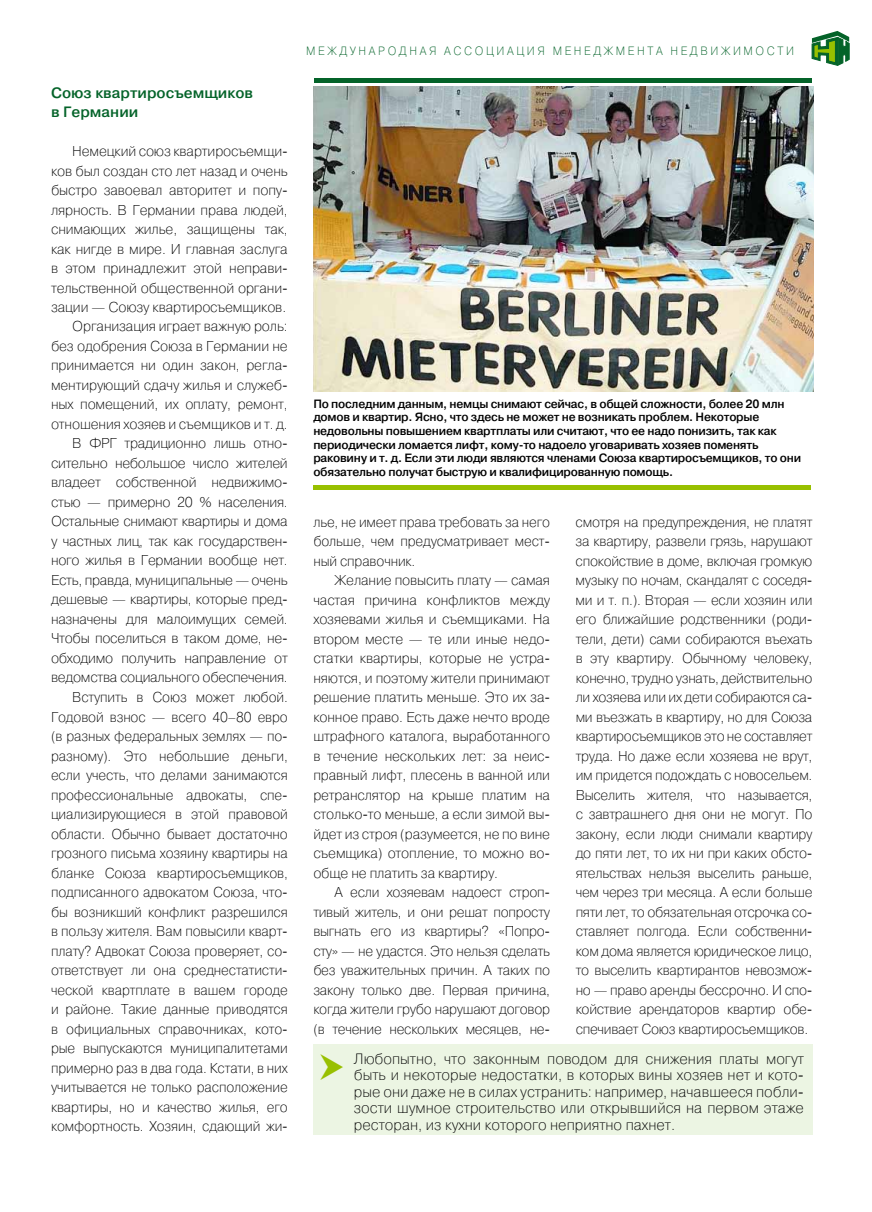
<style>
.page{position:relative;width:872px;height:1212px;background:#fff}
.page>*{position:absolute;margin:0;border:0;box-sizing:border-box;transform-origin:0 0}
.t1{font:15px/16.5px "Pragmatica Light C";color:#000;text-align:justify}
.t2{font:700 15px/19.5px "Pragmatica Light C";color:#046329}
.t3{font:14.25px/19.5px "Pragmatica Light C";letter-spacing:-.01em;color:#000;text-align:justify}
.t4{font:700 12px/13.5px "Pragmatica Light C";letter-spacing:-.02em;color:#000}
.t5{font:12px "Pragmatica Light C";color:#046329;scale:.93 1}
</style>
<div class="page">
<svg style="left:811px;top:31px;width:38px;height:35px"></svg>
<img style="left:313px;top:87px;width:500px;height:305px">
<hr style="left:314px;top:78px;width:497px;height:4px;background:#046329">
<div style="left:313px;top:1044px;width:500px;height:91px;background:#ecf5e3"></div>
<div style="left:313px;top:485px;width:497px;height:5px;background:#98c000"></div>
<p class="t2" style="left:51px;top:83px;width:204px">Союз квартиросъемщиков в Германии</p>
<p class="t3" style="left:72px;top:141px;width:217px">Н емецкий союз квартиросъемщи-</p>
<p class="t3" style="left:51px;top:161px;width:238px">ков был создан сто лет назад и очень</p>
<p class="t3" style="left:51px;top:180px;width:238px">быстро завоевал авторитет и попу-</p>
<p class="t3" style="left:51px;top:200px;width:238px">лярность. ВГермании права людей,</p>
<p class="t3" style="left:51px;top:219px;width:238px">снимающих жилье, защищены так,</p>
<p class="t3" style="left:51px;top:239px;width:238px">как нигде в мире. И главная заслуга</p>
<p class="t3" style="left:51px;top:258px;width:238px">в этом принадлежит этой неправи-</p>
<p class="t3" style="left:51px;top:278px;width:238px">тельственной общественной органи-</p>
<p class="t3" style="left:51px;top:297px;width:237px">зации — Союзу квартиросъемщиков.</p>
<p class="t3" style="left:72px;top:317px;width:217px">Организация играет важную роль:</p>
<p class="t3" style="left:51px;top:336px;width:238px">без одобрения Союза в Германии не</p>
<p class="t3" style="left:51px;top:356px;width:238px">принимается ни один закон, регла-</p>
<p class="t3" style="left:51px;top:375px;width:238px">ментирующий сдачу жилья и служеб-</p>
<p class="t3" style="left:51px;top:395px;width:238px">ных помещений, их оплату, ремонт,</p>
<p class="t3" style="left:51px;top:414px;width:238px">отношения хозяев и съемщиков и т. д.</p>
<p class="t3" style="left:72px;top:434px;width:10px">ВФРГ</p>
<p class="t3" style="left:51px;top:434px;width:238px;text-align:right">традиционно лишь отно-<br>сительно небольшое число жителей владеет собственной недвижимо&shy;стью — примерно 20 % населения.<br>Остальные снимают квартиры и дома у частных лиц, так как государствен&shy;ного жилья в Германии вообще нет.<br>Есть, правда, муниципальные — очень дешевые — квартиры, которые пред&shy;назначены для малоимущих семей.<br>Чтобы поселиться в таком доме, не&shy;обходимо получить направление от ведомства социального обеспечения.<br>Вступить в Союз может любой.<br>Годовой взнос — всего 40–80 евро (в разных федеральных землях — по&shy;разному). Это небольшие деньги, если учесть, что делами занимаются профессиональные адвокаты, спе&shy;циализирующиеся в этой правовой области. Обычно бывает достаточно грозного письма хозяину квартиры на бланке Союза квартиросъемщиков, подписанного адвокатом Союза, что&shy;бы возникший конфликт разрешился в пользу жителя. Вам повысили кварт&shy;плату? Адвокат Союза проверяет, со&shy;ответствует ли она среднестатисти&shy;ческой квартплате в вашем городе и районе. Такие данные приводятся в официальных справочниках, кото&shy;рые выпускаются муниципалитетами примерно раз в два года. Кстати, в них учитывается не только расположение квартиры, но и качество жилья, его комфортность. Хозяин, сдающий жи-</p>
<p class="t5" style="left:306px;top:44px;width:526px">М е ж д у н а р о д н а я а с с о ц и а ц и я м е н е д ж м е н т а н е д в и ж и м о с т и</p>
<p class="t4" style="left:313px;top:397px;width:489px">По последним данным, немцы снимают сейчас, в общей сложности, более 20 млн домов и квартир. Ясно, что здесь не может не возникать проблем. Некоторые недовольны повышением квартплаты или считают, что ее надо понизить, так как периодически ломается лифт, кому-то надоело уговаривать хозяев поменять раковину и т. д. Если эти люди являются членами Союза квартиросъемщиков, то они обязательно получат быструю и квалифицированную помощь.</p>
<p class="t3" style="left:313px;top:512px;width:238px">лье, не имеет права требовать за него больше, чем предусматривает мест&shy;ный справочник.</p>
<p class="t3" style="left:313px;top:570px;width:238px;text-indent:21px">Желание повысить плату — самая частая причина конфликтов между хозяевами жилья и съемщиками. На втором месте — те или иные недо&shy;статки квартиры, которые не устра&shy;няются, и поэтому жители принимают решение платить меньше. Это их за&shy;конное право. Есть даже нечто вроде штрафного каталога, выработанного в течение нескольких лет: за неис&shy;правный лифт, плесень в ванной или ретранслятор на крыше платим на столько-то меньше, а если зимой вы&shy;йдет из строя (разумеется, не по вине съемщика) отопление, то можно во&shy;обще не платить за квартиру.</p>
<p class="t3" style="left:313px;top:882px;width:238px;text-indent:21px">А если хозяевам надоест строп&shy;тивый житель, и они решат попросту выгнать его из квартиры? «Попро&shy;сту» — не удастся. Это нельзя сделать без уважительных причин. А таких по закону только две. Первая причина, когда жители грубо нарушают договор (в течение нескольких месяцев, не-</p>
<p class="t3" style="left:575px;top:512px;width:238px">смотря на предупреждения, не платят за квартиру, развели грязь, нарушают спокойствие в доме, включая громкую музыку по ночам, скандалят с соседя&shy;ми и т. п.). Вторая — если хозяин или его ближайшие родственники (роди&shy;тели, дети) сами собираются въехать в эту квартиру. Обычному человеку, конечно, трудно узнать, действительно ли хозяева или их дети собираются са&shy;ми въезжать в квартиру, но для Союза квартиросъемщиков это не составляет труда. Н о даже если хозяева не врут, им придется подождать с новосельем.<br>В ыселить жителя, что называется, с завтрашнего дня они не могут. По закону, если люди снимали квартиру до пяти лет, то их ни при каких обсто&shy;ятельствах нельзя выселить раньше, чем через три месяца. А если больше пяти лет, то обязательная отсрочка со&shy;ставляет полгода. Если собственни&shy;ком дома является юридическое лицо, то выселить квартирантов невозмож&shy;но — право аренды бессрочно. И спо&shy;койствие арендаторов квартир обе&shy;спечивает Союз квартиросъемщиков.</p>
<p class="t1" style="left:354px;top:1050px;width:451px">Любопытно, что законным поводом для снижения платы могут быть и некоторые недостатки, в которых вины хозяев нет и кото&shy;рые они даже не в силах устранить: например, начавшееся побли&shy;зости шумное строительство или открывшийся на первом этаже ресторан, из кухни которого неприятно пахнет.</p>
</div>
